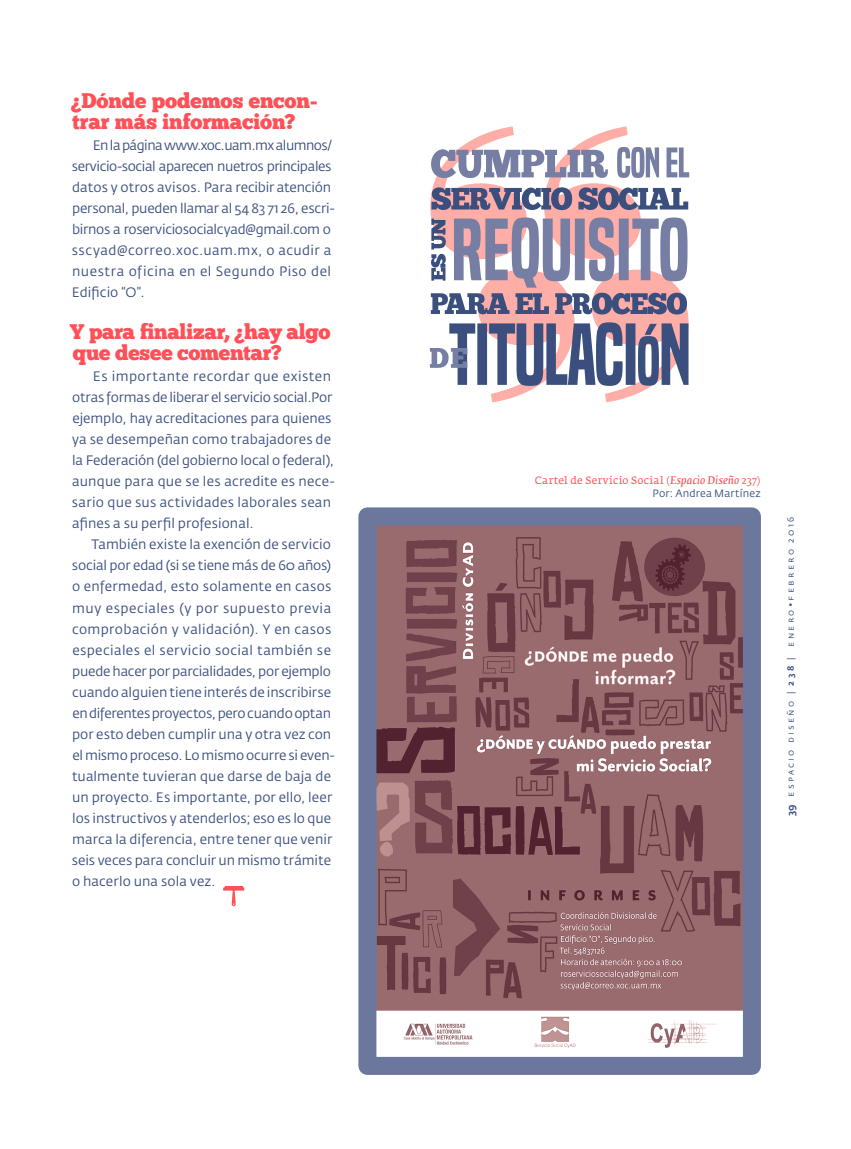
<style>
.page{position:relative;width:851px;height:1149px;background:#fff}
.page>*{position:absolute;margin:0;border:0;box-sizing:border-box;transform-origin:0 0}
.Preguntas{font:21px/21px "Chunk Five Ex";letter-spacing:-.01em;color:#ff5057}
.Cuerpo_con_sangria{font:13.5px/21px "Fedra Sans Std";color:#3a4f7e}
.Título_pie_de_foto{font:10.5px "Fedra Serif A";letter-spacing:.025em;color:#ff5057}
.Pie_de_foto{font:10.5px "Fedra Sans Std";letter-spacing:.025em;color:#3a4f7e}
.t1{font:500 10.5px "Fedra Sans Std";color:#3a4f7e}
.t2{font:9px "Fedra Sans Std";letter-spacing:.26em;color:#3a4f7e}
.s1{font-family:"Fedra Serif B";font-style:italic}
.s2{font-family:"Fedra Serif B"}
.s3{font-weight:500}
.s4{font-style:inherit}
</style>
<div class="page">
<img style="left:377px;top:526px;width:364px;height:521px">
<div style="left:358px;top:507px;width:402px;height:567px;border:18px solid #6c779d"></div>
<svg style="left:223px;top:886px;width:21px;height:19px"></svg>
<svg style="left:430px;top:126px;width:259px;height:276px"></svg>
<p class="Preguntas" style="left:71px;top:90px;width:248px">¿Dónde podemos encon&shy;trar más información?</p>
<p class="Cuerpo_con_sangria" style="left:72px;top:135px;width:264px;text-indent:21px">En la página www.xoc.uam.mx alumnos/ servicio-social aparecen nuetros principales datos y otros avisos. Para recibir atención personal, pueden llamar al 54 83 71 26, escri&shy;birnos a roserviciosocialcyad@gmail.com o sscyad@correo.xoc.uam.mx, o acudir a nuestra oficina en el Segundo Piso del Edificio “O”.</p>
<p class="Preguntas" style="left:70px;top:321px;width:262px">Y para finalizar, ¿hay algo que desee comentar?</p>
<p class="Cuerpo_con_sangria" style="left:72px;top:366px;width:264px;text-indent:21px">Es importante recordar que existen otras formas de liberar el servicio social.Por ejemplo, hay acreditaciones para quienes ya se desempeñan como trabajadores de la Federación (del gobierno local o federal), aunque para que se les acredite es nece&shy;sario que sus actividades laborales sean afines a su perfil profesional.</p>
<p class="Cuerpo_con_sangria" style="left:72px;top:534px;width:264px;text-indent:20px">También existe la exención de servicio social por edad (si se tiene más de 60 años) o enfermedad, esto solamente en casos muy especiales (y por supuesto previa comprobación y validación). Y en casos especiales el servicio social también se puede hacer por parcialidades, por ejemplo cuando alguien tiene interés de inscribirse en diferentes proyectos, pero cuando optan por esto deben cumplir una y otra vez con el mismo proceso. Lo mismo ocurre si even&shy;tualmente tuvieran que darse de baja de un proyecto. Es importante, por ello, leer los instructivos y atenderlos; eso es lo que marca la diferencia, entre tener que venir seis veces para concluir un mismo trámite o hacerlo una sola vez.</p>
<p class="Título_pie_de_foto" style="left:535px;top:474px;width:227px">Cartel de Servicio Social (<span class="s1">Espacio Diseño</span> <span class="s2">237</span>)</p>
<p class="Pie_de_foto" style="left:652px;top:486px;width:110px">Por: Andrea Martínez</p>
<p class="t2" style="left:784px;top:796px;width:282px;rotate:-90deg">espacio diseño | <span class="s3">238</span> | enero<span class="s4">•</span>febrero 2016</p>
<p class="t1" style="left:784px;top:816px;width:13px;rotate:-90deg">39</p>
</div>
